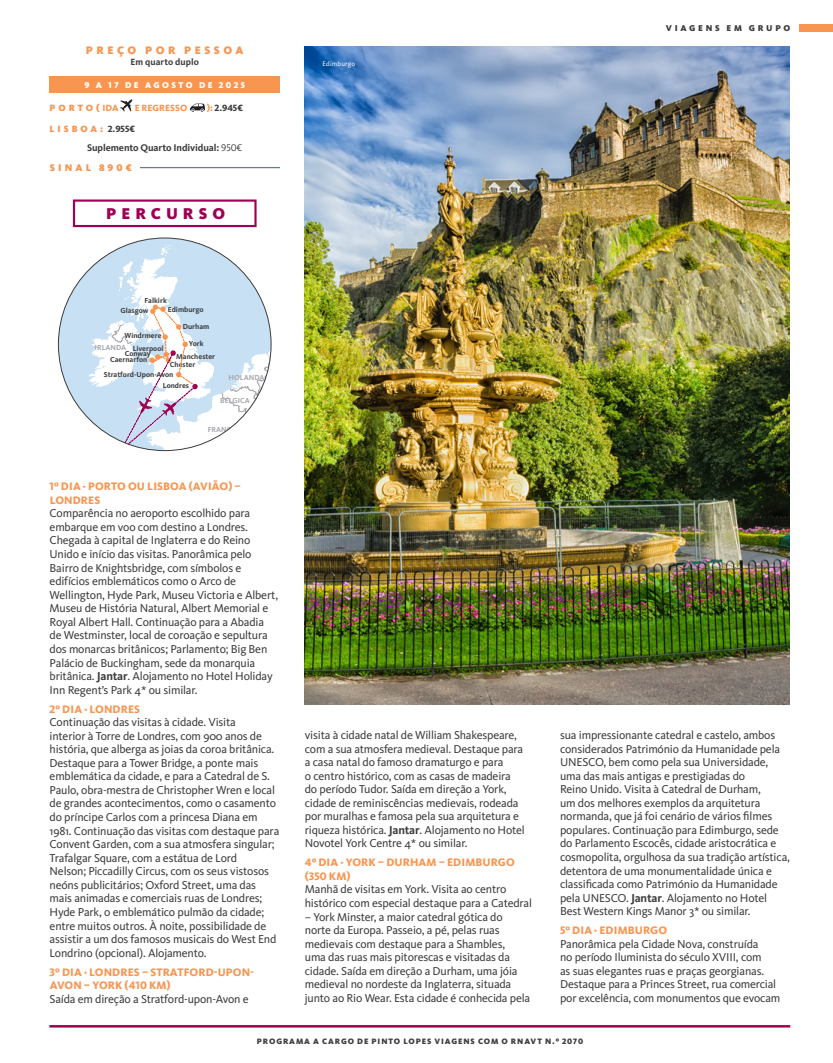
<style>
.page{position:relative;width:833px;height:1063px;background:#fff}
.page>*{position:absolute;margin:0;border:0;box-sizing:border-box;transform-origin:0 0}
.Percurso_Titulo{font:900 16.25px "Kievit OT";letter-spacing:.31em;color:#9e0153}
.Programa_Texto{font:11.88px/13.5px "Kievit OT";letter-spacing:-.015em;color:#3e3e3f}
.Programa_Dias{font:800 11.25px/13.6px "Kievit OT";letter-spacing:.01em;color:#f79551}
.t1{font:900 11.25px "Kievit OT";letter-spacing:.31em;color:#f79551}
.t2{font:700 10px "Kievit OT";letter-spacing:-.01em;color:#3e3e3f}
.t3{font:900 10px "Kievit OT";letter-spacing:.31em;color:#f79551}
.t4{font:900 9.38px "Kievit OT";letter-spacing:.31em;color:#f79551}
.t5{font:700 9.38px "Kievit OT";letter-spacing:.01em;color:#3e3e3f}
.t6{font:800 9.38px "Kievit OT";color:#f79551}
.t7{font:800 9.38px "Kievit OT";color:#3e3e3f}
.t8{font:900 8.75px "Kievit OT";letter-spacing:.27em;color:#fff}
.t9{font:900 8.75px "Kievit OT";letter-spacing:.31em;color:#3e3e3f}
.t10{font:900 8.12px "Kievit OT";letter-spacing:.11em;color:#3e3e3f}
.t11{font:700 7.5px "Kievit OT";color:#3e3e3f}
.t12{font:700 7.5px "Kievit OT";color:#a8a9ad}
.Legenda{font:6.88px "Kievit OT";letter-spacing:.025em;color:#fff}
.s1{font-weight:800}
.s2{color:#f79551}
.s3{font-weight:800;color:#3e3e3f}
.s4{font-weight:400}
.s5{font-weight:700}
</style>
<div class="page">
<div style="left:800px;top:25px;width:33px;height:7px;background:#f79551"></div>
<hr style="left:49px;top:1025px;width:741px;height:3px;background:#9e0153">
<hr style="left:140px;top:167px;width:140px;height:1px;background:#6b7a83">
<img style="left:305px;top:46px;width:484px;height:658px">
<div style="left:50px;top:76px;width:230px;height:17px;background:#f79551"></div>
<svg style="left:120px;top:99px;width:13px;height:13px"></svg>
<svg style="left:190px;top:104px;width:15px;height:8px"></svg>
<div style="left:58px;top:238px;width:213px;height:213px;background:#c7e0f3;border-radius:106px"></div>
<svg style="left:88px;top:244px;width:183px;height:207px"></svg>
<div style="left:73px;top:199px;width:183px;height:28px;background:#fff;border:2px solid #9e0153"></div>
<p class="t1" style="left:86px;top:44px;width:159px">PREÇO POR PESSOA</p>
<p class="t5" style="left:130px;top:57px;width:70px">Em quarto duplo</p>
<p class="t8" style="left:84px;top:80px;width:162px">9 A 17 DE AGOSTO DE 2025</p>
<p class="t4" style="left:50px;top:102px;width:70px">PORTO(<span class="s1">IDA</span></p>
<p class="t6" style="left:135px;top:102px;width:54px">E REGRESSO</p>
<p class="t7" style="left:207px;top:102px;width:38px"><span class="s2">):</span> 2.945€</p>
<p class="t4" style="left:50px;top:123px;width:87px">LISBOA: <span class="s3">2.955€</span></p>
<p class="t2" style="left:87px;top:142px;width:157px">Suplemento Quarto Individual: <span class="s4">950€</span></p>
<p class="t3" style="left:50px;top:162px;width:83px">SINAL 890€</p>
<p class="Percurso_Titulo" style="left:106px;top:204px;width:120px">PERCURSO</p>
<p class="Legenda" style="left:322px;top:60px;width:34px">Edimburgo</p>
<p class="t9" style="left:666px;top:23px;width:126px">VIAGENS EM GRUPO</p>
<p class="t11" style="left:145px;top:296px;width:24px">Falkirk</p>
<p class="t11" style="left:168px;top:305px;width:37px">Edimburgo</p>
<p class="t11" style="left:183px;top:322px;width:28px">Durham</p>
<p class="t11" style="left:120px;top:306px;width:29px">Glasgow</p>
<p class="t11" style="left:133px;top:344px;width:32px">Liverpool</p>
<p class="t11" style="left:125px;top:331px;width:38px">Windrmere</p>
<p class="t11" style="left:189px;top:339px;width:16px">York</p>
<p class="t12" style="left:95px;top:343px;width:33px">IRLANDA</p>
<p class="t11" style="left:125px;top:349px;width:27px">Conway</p>
<p class="t11" style="left:176px;top:352px;width:40px">Manchester</p>
<p class="t11" style="left:110px;top:355px;width:39px">Caernarfon</p>
<p class="t11" style="left:170px;top:360px;width:27px">Chester</p>
<p class="t11" style="left:104px;top:370px;width:71px">Stratford-Upon-Avon</p>
<p class="t11" style="left:163px;top:381px;width:28px">Londres</p>
<p class="t12" style="left:229px;top:373px;width:38px">HOLANDA</p>
<p class="t12" style="left:220px;top:396px;width:31px">BÉLGICA</p>
<p class="t12" style="left:208px;top:425px;width:30px">FRANÇA</p>
<p class="Programa_Dias" style="left:50px;top:480px;width:193px">1º DIA · PORTO OU LISBOA (AVIÃO) –<br>LONDRES</p>
<p class="Programa_Texto" style="left:50px;top:507px;width:230px">Comparência no aeroporto escolhido para embarque em voo com destino a Londres.<br>Chegada à capital de Inglaterra e do Reino Unido e início das visitas. Panorâmica pelo Bairro de Knightsbridge, com símbolos e edifícios emblemáticos como o Arco de Wellington, Hyde Park, Museu Victoria e Albert, Museu de História Natural, Albert Memorial e Royal Albert Hall. Continuação para a Abadia de Westminster, local de coroação e sepultura dos monarcas britânicos; Parlamento; Big Ben Palácio de Buckingham, sede da monarquia britânica. <span class="s5">Jantar</span>. Alojamento no Hotel Holiday Inn Regent’s Park 4* ou similar.</p>
<p class="Programa_Dias" style="left:50px;top:702px;width:92px">2º DIA · LONDRES</p>
<p class="Programa_Texto" style="left:50px;top:715px;width:231px">Continuação das visitas à cidade. Visita<br>interior à Torre de Londres, com 900 anos de história, que alberga as joias da coroa britânica.<br>Destaque para a Tower Bridge, a ponte mais emblemática da cidade, e para a Catedral de S.<br>Paulo, obra-mestra de Christopher Wren e local de grandes acontecimentos, como o casamento do príncipe Carlos com a princesa Diana em 1981. Continuação das visitas com destaque para Convent Garden, com a sua atmosfera singular; Trafalgar Square, com a estátua de Lord<br>Nelson; Piccadilly Circus, com os seus vistosos neóns publicitários; Oxford Street, uma das mais animadas e comerciais ruas de Londres; Hyde Park, o emblemático pulmão da cidade; entre muitos outros. À noite, possibilidade de assistir a um dos famosos musicais do West End Londrino (opcional). Alojamento.</p>
<p class="Programa_Dias" style="left:50px;top:965px;width:206px">3º DIA · LONDRES – STRATFORD-UPON-<br>AVON – YORK (410 KM)</p>
<p class="Programa_Texto" style="left:50px;top:992px;width:201px">Saída em direção a Stratford-upon-Avon e</p>
<p class="Programa_Texto" style="left:305px;top:728px;width:221px">visita à cidade natal de William Shakespeare, com a sua atmosfera medieval. Destaque para a casa natal do famoso dramaturgo e para<br>o centro histórico, com as casas de madeira do período Tudor. Saída em direção a York, cidade de reminiscências medievais, rodeada por muralhas e famosa pela sua arquitetura e riqueza histórica. <span class="s5">Jantar</span>. Alojamento no Hotel Novotel York Centre 4* ou similar.</p>
<p class="Programa_Dias" style="left:305px;top:856px;width:211px">4º DIA · YORK – DURHAM – EDIMBURGO (350 KM)</p>
<p class="Programa_Texto" style="left:305px;top:883px;width:229px">Manhã de visitas em York. Visita ao centro histórico com especial destaque para a Catedral</p>
<p class="Programa_Texto" style="left:305px;top:910px;width:227px">– York Minster, a maior catedral gótica do norte da Europa. Passeio, a pé, pelas ruas medievais com destaque para a Shambles,<br>uma das ruas mais pitorescas e visitadas da cidade. Saída em direção a Durham, uma jóia medieval no nordeste da Inglaterra, situada junto ao Rio Wear. Esta cidade é conhecida pela</p>
<p class="Programa_Texto" style="left:560px;top:728px;width:231px">sua impressionante catedral e castelo, ambos considerados Património da Humanidade pela UNESCO, bem como pela sua Universidade, uma das mais antigas e prestigiadas do<br>Reino Unido. Visita à Catedral de Durham,<br>um dos melhores exemplos da arquitetura normanda, que já foi cenário de vários filmes populares. Continuação para Edimburgo, sede do Parlamento Escocês, cidade aristocrática e cosmopolita, orgulhosa da sua tradição artística, detentora de uma monumentalidade única e classificada como Património da Humanidade pela UNESCO. <span class="s5">Jantar</span>. Alojamento no Hotel Best Western Kings Manor 3* ou similar.</p>
<p class="Programa_Dias" style="left:560px;top:923px;width:109px">5º DIA · EDIMBURGO</p>
<p class="Programa_Texto" style="left:560px;top:937px;width:222px">Panorâmica pela Cidade Nova, construída<br>no período Iluminista do século XVIII, com<br>as suas elegantes ruas e praças georgianas.<br>Destaque para a Princes Street, rua comercial por excelência, com monumentos que evocam</p>
<p class="t10" style="left:257px;top:1036px;width:328px">PROGRAMA A CARGO DE PINTO LOPES VIAGENS COM O RNAVT N.º 2070</p>
</div>
